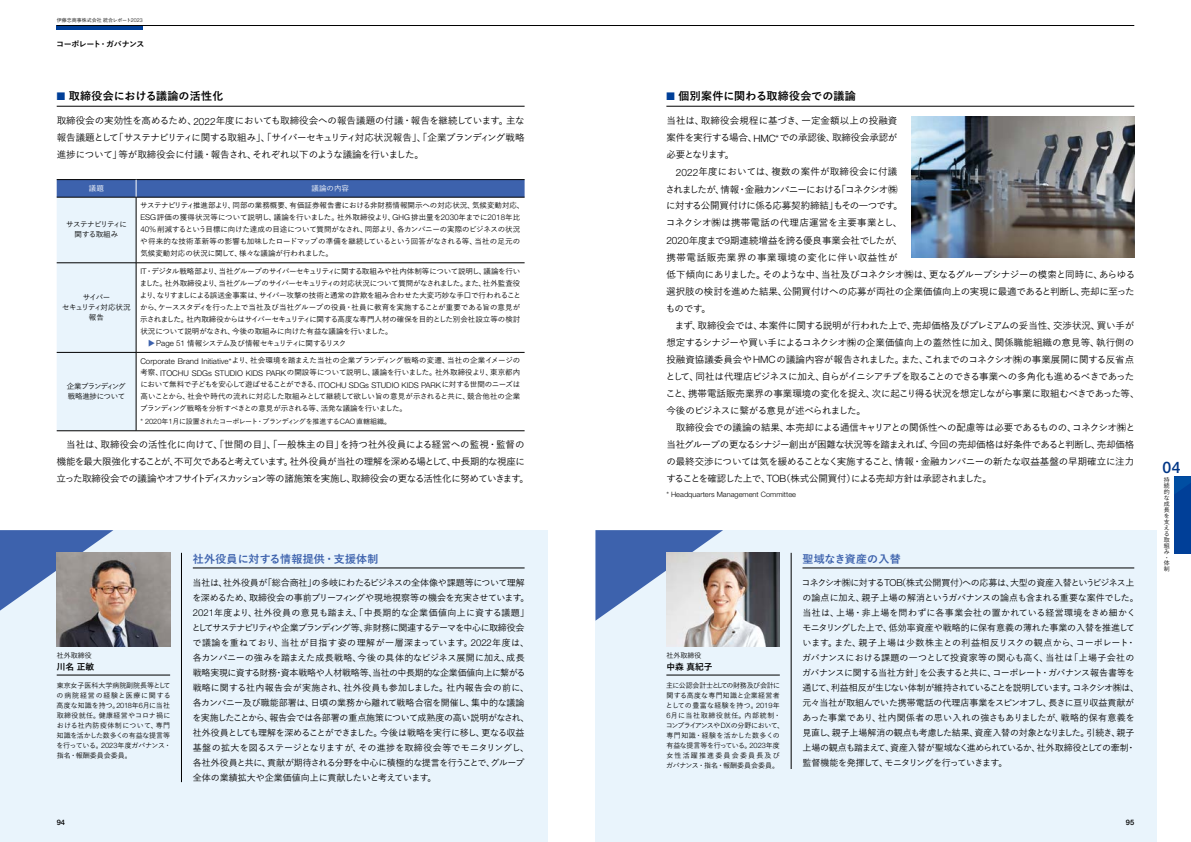
<style>
.page{position:relative;width:1191px;height:842px;background:#fff}
.page>*{position:absolute;margin:0;border:0;box-sizing:border-box;transform-origin:0 0}
.t1{font:500 15.9px "Helvetica Neue LT Std";color:#003686}
.t2{font:700 11px "Yu Go Pr 6 N";letter-spacing:.02em;color:#000}
.t3{font:700 11px "Yu Go Pr 6 N";letter-spacing:.025em;color:#3d62ad}
.t4{font:500 9.5px/17px "Yu Go Pr 6 N";letter-spacing:-.02em;color:#000;text-align:justify}
.t5{font:500 9px/15px "Yu Go Pr 6 N";letter-spacing:-.025em;color:#000}
.t6{font:700 8.8px "Yu Go Pr 6 N";color:#000}
.t7{font:700 8px "Yu Go Pr 6 N";letter-spacing:-.06em;color:#000}
.t8{font:500 7.5px/12px "Yu Go Pr 6 N";letter-spacing:-.03em;color:#000}
.t9{font:500 7.5px/12px "Yu Go Pr 6 N";letter-spacing:-.005em;color:#000}
.t10{font:500 7.5px/10px "Yu Go Pr 6 N";letter-spacing:-.075em;color:#000}
.t11{font:500 7.5px/10px "Yu Go Pr 6 N";letter-spacing:-.115em;color:#000;text-align:center}
.t12{font:500 7.5px/10px "Yu Go Pr 6 N";letter-spacing:-.07em;color:#000;text-align:center}
.t13{font:500 7.5px "Yu Go Pr 6 N";color:#fff}
.t14{font:500 7.5px "Helvetica Neue LT Std";color:#000}
.t15{font:300 7.4px "Helvetica Neue LT Std";color:#000}
.t16{font:500 7px/10px "Yu Go Pr 6 N";color:#000}
.t17{font:500 7px "Yu Go Pr 6 N";letter-spacing:-.055em;color:#000}
.t18{font:500 6px/6px "Yu Go Pr 6 N";color:#000}
.t19{font:500 5px "Yu Go Pr 6 N";color:#000}
.s1{font-family:"Helvetica Neue LT Std";font-weight:300;font-size:5.3px}
.s2{color:#003f98}
.s3{font-family:"Helvetica Neue LT Std";font-weight:300;font-size:10.1px}
.s4{font-family:"Helvetica Neue LT Std";font-weight:300;font-size:7.9px}
.s5{color:#3d62ad}
.s6{font-family:"Helvetica Neue LT Std";font-weight:300;font-size:7.4px}
.s7{font-family:"Helvetica Neue LT Std";font-weight:300;font-size:9.5px}
</style>
<div class="page">
<div style="left:0;top:530px;width:547px;height:312px;background:#e9f4fc"></div>
<svg style="left:0;top:530px;width:113px;height:81px"></svg>
<div style="left:595px;top:530px;width:562px;height:312px;background:#e9f4fc"></div>
<svg style="left:595px;top:530px;width:128px;height:91px"></svg>
<hr style="left:57px;top:106px;width:467px;height:1px;background:#000">
<hr style="left:57px;top:431px;width:79px;height:1px;background:#000">
<hr style="left:57px;top:179px;width:79px;height:1px;background:#000">
<hr style="left:136px;top:179px;width:388px;height:1px;background:#000">
<svg style="left:57px;top:180px;width:467px;height:251px"></svg>
<hr style="left:57px;top:197px;width:79px;height:1px;background:#000">
<hr style="left:57px;top:263px;width:79px;height:1px;background:#000">
<hr style="left:57px;top:352px;width:79px;height:1px;background:#000">
<hr style="left:136px;top:197px;width:388px;height:1px;background:#000">
<hr style="left:136px;top:197px;width:1px;height:66px;background:#000">
<hr style="left:136px;top:263px;width:388px;height:1px;background:#000">
<hr style="left:136px;top:263px;width:1px;height:89px;background:#000">
<hr style="left:136px;top:352px;width:388px;height:1px;background:#000">
<hr style="left:136px;top:352px;width:1px;height:79px;background:#000">
<hr style="left:136px;top:431px;width:388px;height:1px;background:#000">
<hr style="left:666px;top:106px;width:468px;height:1px;background:#000">
<img style="left:666px;top:553px;width:114px;height:93px">
<hr style="left:193px;top:568px;width:331px;height:1px;background:#000">
<hr style="left:802px;top:568px;width:332px;height:1px;background:#000">
<hr style="left:57px;top:675px;width:113px;height:1px;background:#000">
<hr style="left:666px;top:675px;width:114px;height:1px;background:#000">
<hr style="left:181px;top:553px;width:1px;height:229px;background:#000">
<hr style="left:791px;top:553px;width:1px;height:216px;background:#000">
<img style="left:911px;top:116px;width:223px;height:142px">
<img style="left:57px;top:553px;width:113px;height:93px">
<div style="left:1174px;top:477px;width:17px;height:77px;background:#003f98"></div>
<svg style="left:1174px;top:477px;width:17px;height:17px"></svg>
<div style="left:57px;top:25px;width:86px;height:5px;background:#003f98"></div>
<hr style="left:57px;top:25px;width:1077px;height:1px;background:#000">
<p class="t19" style="left:57px;top:16px;width:88px">伊藤忠商事株式会社統合レポート<span class="s1">2023</span></p>
<p class="t7" style="left:56px;top:39px;width:90px">コーポレート・ガバナンス</p>
<p class="t2" style="left:57px;top:90px;width:168px"><span class="s2">■</span> 取締役会における議論の活性化</p>
<p class="t4" style="left:57px;top:111px;width:469px">取締役会の実効性を高めるため、<span class="s3">2022</span>年度においても取締役会への報告議題の付議・報告を継続しています。主な報告議題として「サステナビリティに関する取組み」、「サイバーセキュリティ対応状況報告」、「企業ブランディング戦略進捗について」等が取締役会に付議・報告され、それぞれ以下のような議論を行いました。</p>
<p class="t13" style="left:89px;top:181px;width:16px">議題</p>
<p class="t13" style="left:312px;top:181px;width:39px">議論の内容</p>
<p class="t12" style="left:66px;top:218px;width:62px">サステナビリティに関する取組み</p>
<p class="t9" style="left:140px;top:198px;width:386px">サステナビリティ推進部より、同部の業務概要、有価証券報告書における非財務情報開示への対応状況、気候変動対応、<span class="s4">ESG</span>評価の獲得状況等について説明し、議論を行いました。社外取締役より、<span class="s4">GHG</span>排出量を<span class="s4">2030</span>年までに<span class="s4">2018</span>年比<span class="s4">40%</span>削減するという目標に向けた達成の目途について質問がなされ、同部より、各カンパニーの実際のビジネスの状況や将来的な技術革新等の影響も加味したロードマップの準備を継続しているという回答がなされる等、当社の足元の気候変動対応の状況に関して、様々な議論が行われました。</p>
<p class="t11" style="left:62px;top:291px;width:70px">サイバー<br>セキュリティ対応状況報告</p>
<p class="t8" style="left:140px;top:264px;width:383px"><span class="s4">IT</span>・デジタル戦略部より、当社グループのサイバーセキュリティに関する取組みや社内体制等について説明し、議論を行いました。社外取締役より、当社グループのサイバーセキュリティの対応状況について質問がなされました。また、社外監査役より、なりすましによる誤送金事案は、サイバー攻撃の技術と通常の詐欺を組み合わせた大変巧妙な手口で行われることから、ケーススタディを行った上で当社及び当社グループの役員・社員に教育を実施することが重要である旨の意見が示されました。社内取締役からはサイバーセキュリティに関する高度な専門人材の確保を目的とした別会社設立等の検討状況について説明がなされ、今後の取組みに向けた有益な議論を行いました。<br><span class="s5">　▶</span> <span class="s4">Page 51</span> 情報システム及び情報セキュリティに関するリスク</p>
<p class="t8" style="left:140px;top:354px;width:382px;text-align:justify"><span class="s4">Corporate Brand Initiative*</span>より、社会環境を踏まえた当社の企業ブランディング戦略の変遷、当社の企業イメージの考察、<span class="s4">ITOCHU SDGs STUDIO KIDS PARK</span>の開設等について説明し、議論を行いました。社外取締役より、東京都内において無料で子どもを安心して遊ばせることができる、<span class="s4">ITOCHU SDGs STUDIO KIDS PARK</span>に対する世間のニーズは高いことから、社会や時代の流れに対応した取組みとして継続して欲しい旨の意見が示されると共に、競合他社の企業ブランディング戦略を分析すべきとの意見が示される等、活発な議論を行いました。</p>
<p class="t17" style="left:140px;top:415px;width:252px"><span class="s6">* 2020</span>年<span class="s6">1</span>月に設置されたコーポレート・ブランディングを推進する<span class="s6">CAO</span> 直轄組織。</p>
<p class="t4" style="left:57px;top:435px;width:474px;text-align:left">　当社は、取締役会の活性化に向けて、「世間の目」、「一般株主の目」を持つ社外役員による経営への監視・監督の機能を最大限強化することが、不可欠であると考えています。社外役員が当社の理解を深める場として、中長期的な視座に立った取締役会での議論やオフサイトディスカッション等の諸施策を実施し、取締役会の更なる活性化に努めていきます。</p>
<p class="t10" style="left:67px;top:380px;width:60px">企業ブランディング戦略進捗について</p>
<p class="t16" style="left:57px;top:650px;width:36px">社外取締役</p>
<p class="t6" style="left:57px;top:661px;width:39px">川名正敏</p>
<p class="t16" style="left:56px;top:680px;width:116px">東京女子医科大学病院副院長等としての病院経営の経験と医療に関する高度な知識を持つ。<span class="s6">2018</span>年<span class="s6">6</span>月に当社取締役就任。健康経営やコロナ禍における社内防疫体制について、専門知識を活かした数多くの有益な提言等を行っている。<span class="s6">2023</span>年度ガバナンス・指名・報酬委員会委員。</p>
<p class="t3" style="left:193px;top:552px;width:187px">社外役員に対する情報提供・支援体制</p>
<p class="t5" style="left:192px;top:574px;width:339px">当社は、社外役員が「総合商社」の多岐にわたるビジネスの全体像や課題等について理解を深めるため、取締役会の事前ブリーフィングや現地視察等の機会を充実させています。<span class="s7">2021</span>年度より、社外役員の意見も踏まえ、「中長期的な企業価値向上に資する議題」としてサステナビリティや企業ブランディング等、非財務に関連するテーマを中心に取締役会で議論を重ねており、当社が目指す姿の理解が一層深まっています。<span class="s7">2022</span>年度は、各カンパニーの強みを踏まえた成長戦略、今後の具体的なビジネス展開に加え、成長戦略実現に資する財務・資本戦略や人材戦略等、当社の中長期的な企業価値向上に繋がる戦略に関する社内報告会が実施され、社外役員も参加しました。社内報告会の前に、各カンパニー及び職能部署は、日頃の業務から離れて戦略合宿を開催し、集中的な議論を実施したことから、報告会では各部署の重点施策について成熟度の高い説明がなされ、社外役員としても理解を深めることができました。今後は戦略を実行に移し、更なる収益基盤の拡大を図るステージとなりますが、その進捗を取締役会等でモニタリングし、各社外役員と共に、貢献が期待される分野を中心に積極的な提言を行うことで、グループ全体の業績拡大や企業価値向上に貢献したいと考えています。</p>
<p class="t2" style="left:666px;top:90px;width:191px"><span class="s2">■</span> 個別案件に関わる取締役会での議論</p>
<p class="t4" style="left:666px;top:111px;width:233px">当社は、取締役会規程に基づき、一定金額以上の投融資案件を実行する場合、<span class="s3">HMC*</span>での承認後、取締役会承認が必要となります。</p>
<p class="t4" style="left:665px;top:162px;width:475px;text-align:left;text-indent:10px"><span class="s3">2022</span>年度においては、複数の案件が取締役会に付議<br>されましたが、情報・金融カンパニーにおける「コネクシオ㈱<br>に対する公開買付けに係る応募契約締結」もその一つです。<br>コネクシオ㈱は携帯電話の代理店運営を主要事業とし、<br><span class="s3">2020</span>年度まで<span class="s3">9</span>期連続増益を誇る優良事業会社でしたが、<br>携帯電話販売業界の事業環境の変化に伴い収益性が<br>低下傾向にありました。そのような中、当社及びコネクシオ㈱は、更なるグループシナジーの模索と同時に、あらゆる選択肢の検討を進めた結果、公開買付けへの応募が両社の企業価値向上の実現に最適であると判断し、売却に至ったものです。<br>　まず、取締役会では、本案件に関する説明が行われた上で、売却価格及びプレミアムの妥当性、交渉状況、買い手が想定するシナジーや買い手によるコネクシオ㈱の企業価値向上の蓋然性に加え、関係職能組織の意見等、執行側の投融資協議委員会や<span class="s3">HMC</span>の議論内容が報告されました。また、これまでのコネクシオ㈱の事業展開に関する反省点として、同社は代理店ビジネスに加え、自らがイニシアチブを取ることのできる事業への多角化も進めるべきであったこと、携帯電話販売業界の事業環境の変化を捉え、次に起こり得る状況を想定しながら事業に取組むべきであった等、今後のビジネスに繋がる意見が述べられました。<br>　取締役会での議論の結果、本売却による通信キャリアとの関係性への配慮等は必要であるものの、コネクシオ㈱と当社グループの更なるシナジー創出が困難な状況等を踏まえれば、今回の売却価格は好条件であると判断し、売却価格の最終交渉については気を緩めることなく実施すること、情報・金融カンパニーの新たな収益基盤の早期確立に注力することを確認した上で、<span class="s3">TOB</span>（株式公開買付）による売却方針は承認されました。</p>
<p class="t15" style="left:666px;top:490px;width:131px">* Headquarters Management Committee</p>
<p class="t16" style="left:666px;top:650px;width:36px">社外取締役</p>
<p class="t6" style="left:666px;top:661px;width:48px">中森真紀子</p>
<p class="t16" style="left:666px;top:680px;width:120px">主に公認会計士としての財務及び会計に関する高度な専門知識と企業経営者としての豊富な経験を持つ。<span class="s6">2019</span>年<br><span class="s6">6</span>月に当社取締役就任。内部統制・コンプライアンスや <span class="s6">DX</span> の分野において、専門知識・経験を活かした数多くの有益な提言等を行っている。<span class="s6">2023</span>年度女性活躍推進委員会委員長及びガバナンス・指名・報酬委員会委員。</p>
<p class="t3" style="left:802px;top:552px;width:100px">聖域なき資産の入替</p>
<p class="t5" style="left:801px;top:574px;width:339px">コネクシオ㈱に対する<span class="s7">TOB</span>（株式公開買付）への応募は、大型の資産入替というビジネス上の論点に加え、親子上場の解消というガバナンスの論点も含まれる重要な案件でした。当社は、上場・非上場を問わずに各事業会社の置かれている経営環境をきめ細かくモニタリングした上で、低効率資産や戦略的に保有意義の薄れた事業の入替を推進しています。また、親子上場は少数株主との利益相反リスクの観点から、コーポレート・ガバナンスにおける課題の一つとして投資家等の関心も高く、当社は「上場子会社のガバナンスに関する当社方針」を公表すると共に、コーポレート・ガバナンス報告書等を通じて、利益相反が生じない体制が維持されていることを説明しています。コネクシオ㈱は、元々当社が取組んでいた携帯電話の代理店事業をスピンオフし、長きに亘り収益貢献があった事業であり、社内関係者の思い入れの強さもありましたが、戦略的保有意義を見直し、親子上場解消の観点も考慮した結果、資産入替の対象となりました。引続き、親子上場の観点も踏まえて、資産入替が聖域なく進められているか、社外取締役としての牽制・監督機能を発揮して、モニタリングを行っていきます。</p>
<p class="t14" style="left:57px;top:818px;width:10px">94</p>
<p class="t14" style="left:1126px;top:818px;width:10px">95</p>
<h1 class="t1" style="left:1162px;top:458px;width:20px">04</h1>
<p class="t18" style="left:1163px;top:476px;width:7px">持続的な成長を支える取組み</p>
<p class="t18" style="left:1163px;top:554px;width:7px;line-height:5.2px">・体</p>
<p class="t18" style="left:1163px;top:565px;width:7px">制</p>
</div>
